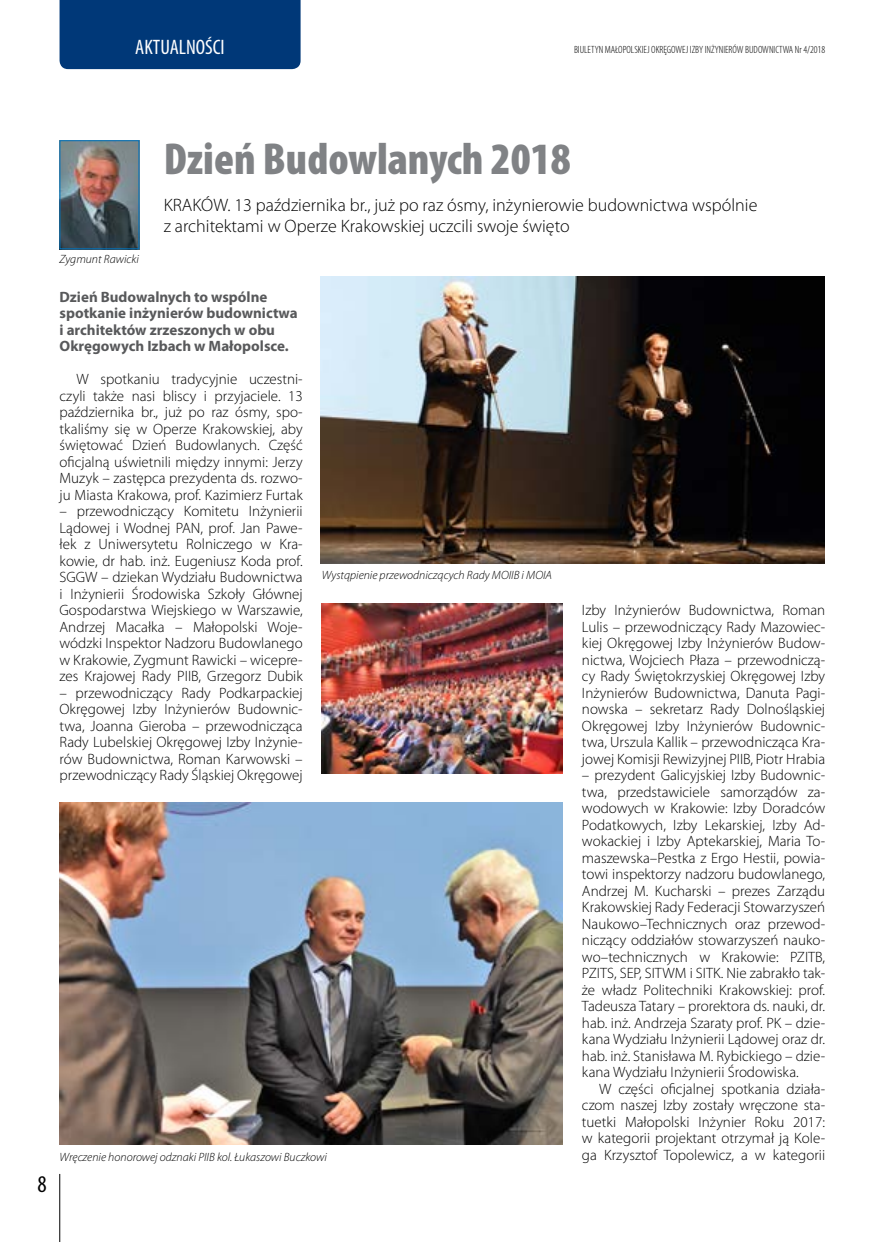
<style>
.page{position:relative;width:872px;height:1242px;background:#fff}
.page>*{position:absolute;margin:0;border:0;box-sizing:border-box;transform-origin:0 0}
.t1{font:900 condensed 45px "Myriad Pro";color:#808285}
.t2{font:condensed 24px "Myriad Pro";color:#000}
.t3{font:condensed 21px "Myriad Pro";color:#fff}
.t4{font:300 18px/21px "Myriad Pro";color:#000}
.t5{font:300 15px/16.5px "Myriad Pro";color:#000;text-align:justify}
.t6{font:700 15px/16.5px "Myriad Pro";color:#58595b}
.t7{font:italic 300 12px "Myriad Pro";color:#000}
.t8{font:300 condensed 10.5px "Myriad Pro";color:#000}
</style>
<div class="page">
<div style="left:60px;top:0;width:240px;height:69px;background:#003878"></div>
<hr style="left:59px;top:1174px;width:1px;height:68px;background:#000">
<img style="left:62px;top:142px;width:75px;height:105px">
<div style="left:60px;top:140px;width:79px;height:109px;border:1px solid #0072bc"></div>
<img style="left:321px;top:277px;width:503px;height:287px">
<img style="left:322px;top:603px;width:241px;height:170px">
<img style="left:60px;top:802px;width:503px;height:343px">
<h3 class="t3" style="left:135px;top:35px;width:91px">AKTUALNOŚCI</h3>
<p class="t8" style="left:574px;top:43px;width:253px">BIULETYN MAŁOPOLSKIEJ OKRĘGOWEJ IZBY INŻYNIERÓW BUDOWNICTWA Nr 4/2018</p>
<h2 class="t2" style="left:38px;top:1169px;width:11px">8</h2>
<p class="t7" style="left:60px;top:251px;width:81px">Zygmunt Rawicki</p>
<h1 class="t1" style="left:164px;top:130px;width:408px">Dzień Budowlanych 2018</h1>
<p class="t4" style="left:164px;top:195px;width:595px">KRAKÓW. 13 października br., już po raz ósmy, inżynierowie budownictwa wspólnie z architektami w Operze Krakowskiej uczcili swoje święto</p>
<p class="t6" style="left:60px;top:288px;width:240px">Dzień Budowalnych to wspólne spotkanie inżynierów budownictwa i architektów zrzeszonych w obu<br>Okręgowych Izbach w Małopolsce.</p>
<p class="t5" style="left:60px;top:371px;width:245px;text-indent:17px">W spotkaniu tradycyjnie uczestni&shy;czyli także nasi bliscy i przyjaciele. 13 października br., już po raz ósmy, spo&shy;tkaliśmy się w Operze Krakowskiej, aby świętować Dzień Budowlanych. Część oficjalną uświetnili między innymi: Jerzy Muzyk – zastępca prezydenta ds. rozwo&shy;ju Miasta Krakowa, prof. Kazimierz Furtak</p>
<p class="t5" style="left:60px;top:503px;width:245px">– przewodniczący Komitetu Inżynierii Lądowej i Wodnej PAN, prof. Jan Pawe&shy;łek z Uniwersytetu Rolniczego w Kra&shy;kowie, dr hab. inż. Eugeniusz Koda prof.<br>SGGW – dziekan Wydziału Budownictwa i Inżynierii Środowiska Szkoły Głównej Gospodarstwa Wiejskiego w Warszawie, Andrzej Macałka – Małopolski Woje&shy;wódzki Inspektor Nadzoru Budowlanego w Krakowie, Zygmunt Rawicki – wicepre&shy;zes Krajowej Rady PIIB, Grzegorz Dubik</p>
<p class="t5" style="left:60px;top:684px;width:245px">– przewodniczący Rady Podkarpackiej Okręgowej Izby Inżynierów Budownic&shy;twa, Joanna Gieroba – przewodnicząca Rady Lubelskiej Okręgowej Izby Inżynie&shy;rów Budownictwa, Roman Karwowski – przewodniczący Rady Śląskiej Okręgowej</p>
<p class="t7" style="left:322px;top:568px;width:232px">Wystąpienie przewodniczących Rady MOIIB i MOIA</p>
<p class="t7" style="left:60px;top:1149px;width:269px">Wręczenie honorowej odznaki PIIB kol. Łukaszowi Buczkowi</p>
<p class="t5" style="left:582px;top:602px;width:245px">Izby Inżynierów Budownictwa, Roman Lulis – przewodniczący Rady Mazowiec&shy;kiej Okręgowej Izby Inżynierów Budow&shy;nictwa, Wojciech Płaza – przewodniczą&shy;cy Rady Świętokrzyskiej Okręgowej Izby Inżynierów Budownictwa, Danuta Pagi&shy;nowska – sekretarz Rady Dolnośląskiej Okręgowej Izby Inżynierów Budownic&shy;twa, Urszula Kallik – przewodnicząca Kra&shy;jowej Komisji Rewizyjnej PIIB, Piotr H rabia</p>
<p class="t5" style="left:582px;top:767px;width:245px">– prezydent Galicyjskiej Izby Budownic&shy;twa, przedstawiciele samorządów za&shy;wodowych w Krakowie: Izby Doradców Podatkowych, Izby Lekarskiej, Izby Ad&shy;wokackiej i Izby Aptekarskiej, Maria To&shy;maszewska–Pestka z Ergo H estii, powia&shy;towi inspektorzy nadzoru budowlanego, Andrzej M. Kucharski – prezes Zarządu Krakowskiej Rady Federacji Stowarzyszeń Naukowo–Technicznych oraz przewod&shy;niczący oddziałów stowarzyszeń nauko&shy;wo–technicznych w Krakowie: PZITB, PZITS, SEP, SITWM i SITK. Nie zabrakło tak&shy;że władz Politechniki Krakowskiej: prof.<br>Tadeusza Tatary – prorektora ds. nauki, dr. hab. inż. Andrzeja Szaraty prof. PK – dzie&shy;kana Wydziału Inżynierii Lądowej oraz dr. hab. inż. Stanisława M. Rybickiego – dzie&shy;kana Wydziału Inżynierii Środowiska.</p>
<p class="t5" style="left:582px;top:1080px;width:245px;text-indent:17px">W części oficjalnej spotkania działa&shy;czom naszej Izby zostały wręczone sta&shy;tuetki Małopolski Inżynier Roku 2017: w kategorii projektant otrzymał ją Kole&shy;ga Krzysztof Topolewicz, a w kategorii</p>
</div>
